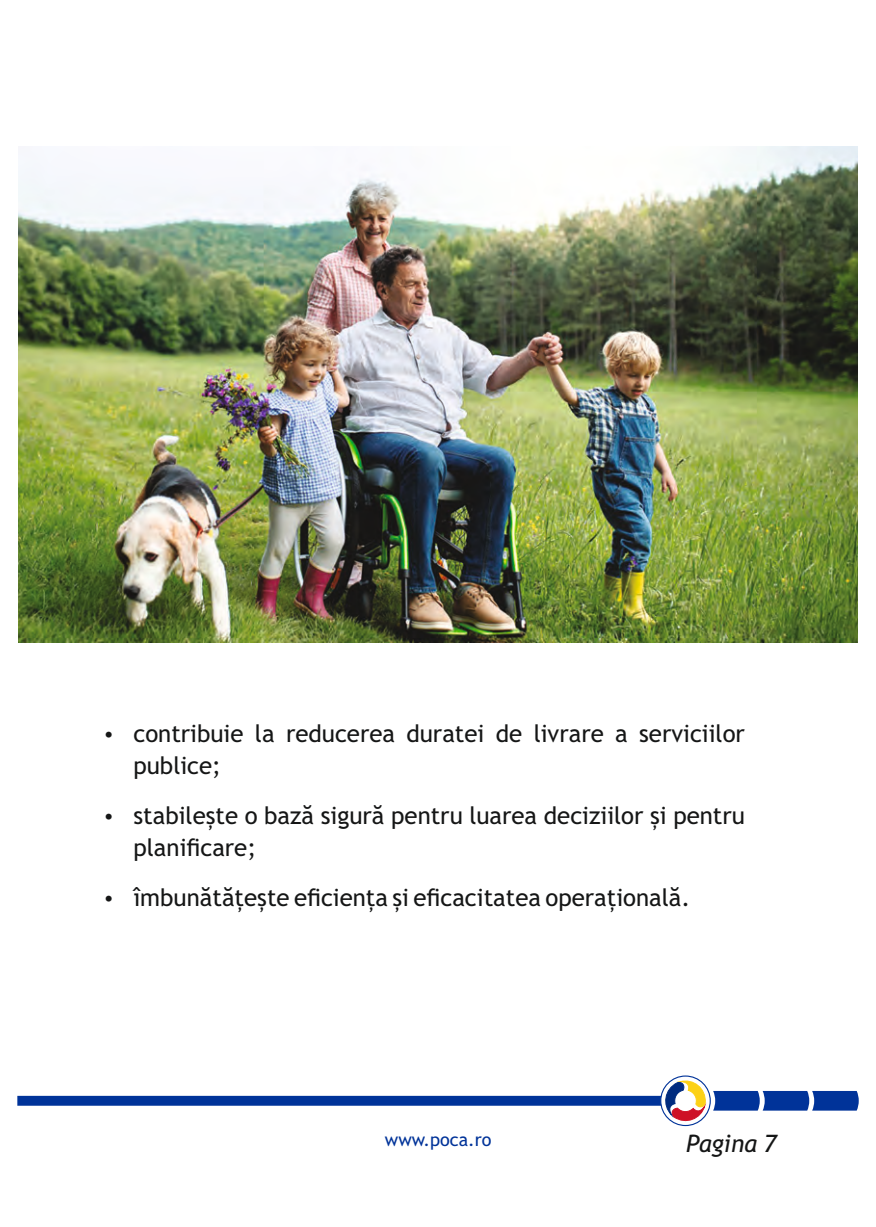
<style>
.page{position:relative;width:876px;height:1227px;background:#fff}
.page>*{position:absolute;margin:0;border:0;box-sizing:border-box;transform-origin:0 0}
.t1{font:24px/32px "Trebuchet MS";color:#151616}
.t2{font:italic 24px "Trebuchet MS";color:#151616}
.t3{font:18px "Trebuchet MS";color:#039}
</style>
<div class="page">
<div style="left:659px;top:1075px;width:51px;height:51px;border:1px solid #039;border-radius:50%"></div>
<svg style="left:713px;top:1091px;width:145px;height:19px;background:#1443a1"></svg>
<svg style="left:17px;top:1078px;width:688px;height:47px"></svg>
<img style="left:18px;top:146px;width:839px;height:496px">
<p class="t1" style="left:133px;top:719px;width:612px">contribuie la reducerea duratei de livrare a serviciilor publice;</p>
<p class="t1" style="left:133px;top:801px;width:612px">stabilește o bază sigură pentru luarea deciziilor și pentru planificare;</p>
<p class="t1" style="left:133px;top:884px;width:558px">îmbunătățește eficiența și eficacitatea operațională.</p>
<p class="t3" style="left:385px;top:1133px;width:108px">www.poca.ro</p>
<p class="t2" style="left:685px;top:1134px;width:92px">Pagina 7</p>
</div>
